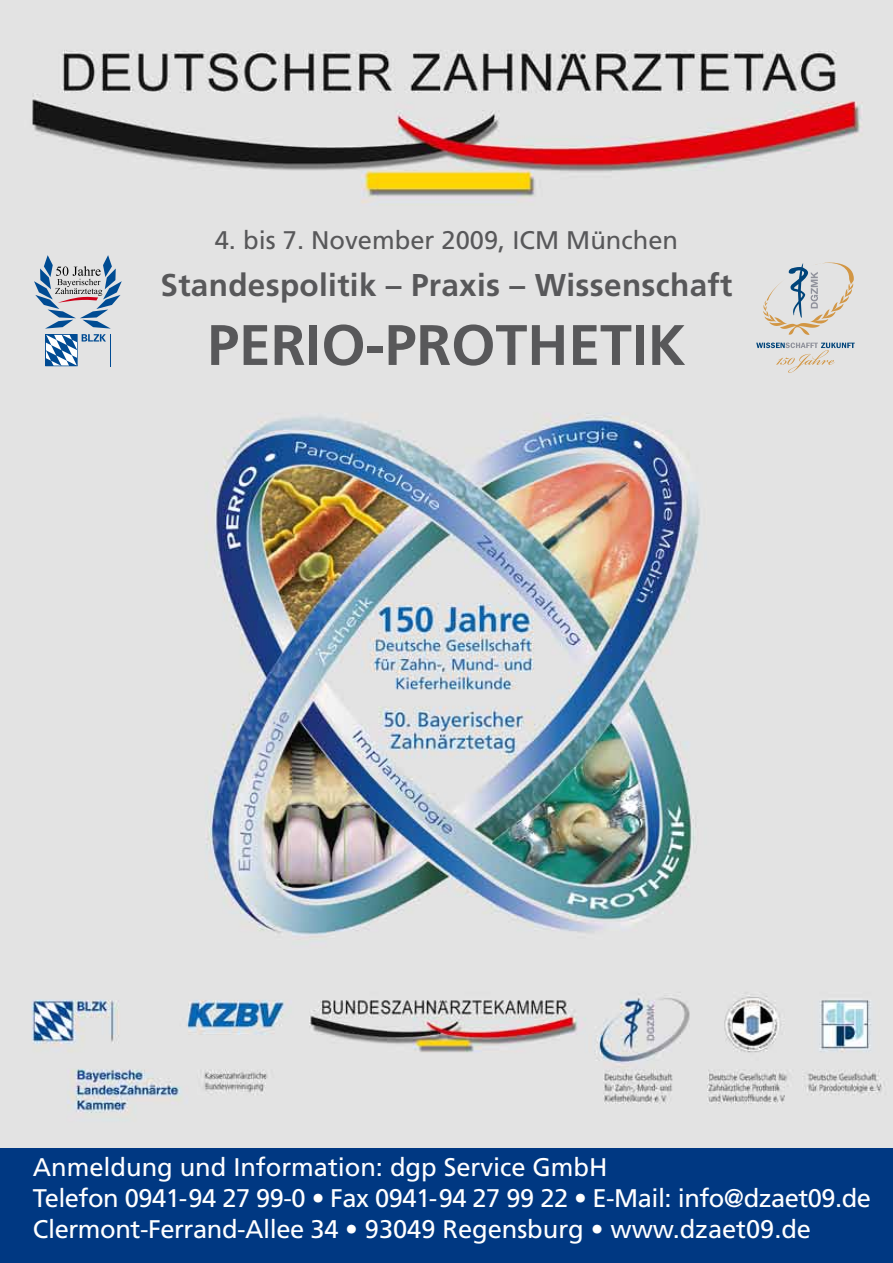
<style>
.page{position:relative;width:893px;height:1263px;background:#fff}
.page>*{position:absolute;margin:0;border:0;box-sizing:border-box;transform-origin:0 0}
.t1{font:700 57px "Frutiger LT Std";color:#58585a}
.t2{font:700 31.5px "Frutiger LT Std";letter-spacing:.01em;color:#58585a}
.t3{font:25.5px/30.6px "Frutiger LT Std";color:#fff}
.t4{font:25.5px "Frutiger LT Std";color:#58585a}
</style>
<div class="page">
<img style="left:0;top:0;width:893px;height:1148px">
<div style="left:0;top:1148px;width:893px;height:115px;background:#003882"></div>
<svg style="left:763px;top:260px;width:91px;height:75px;background:#d5d3cf"></svg>
<svg style="left:756px;top:343px;width:99px;height:30px;background:#d2d3d3"></svg>
<svg style="left:34px;top:255px;width:88px;height:111px;background:#b0bdcc"></svg>
<p class="t4" style="left:215px;top:225px;width:465px">4. bis 7. November 2009, ICM München</p>
<p class="t2" style="left:161px;top:266px;width:573px">Standespolitik – Praxis – Wissenschaft</p>
<h1 class="t1" style="left:207px;top:312px;width:480px">Perio-Prothetik</h1>
<p class="t3" style="left:33px;top:1152px;width:840px">Anmeldung und Information: dgp Service GmbH<br>Telefon 0941-94 27 99-0 • Fax 0941-94 27 99 22 • E-Mail: info@dzaet09.de<br>Clermont-Ferrand-Allee 34 • 93049 Regensburg • www.dzaet09.de</p>
</div>
